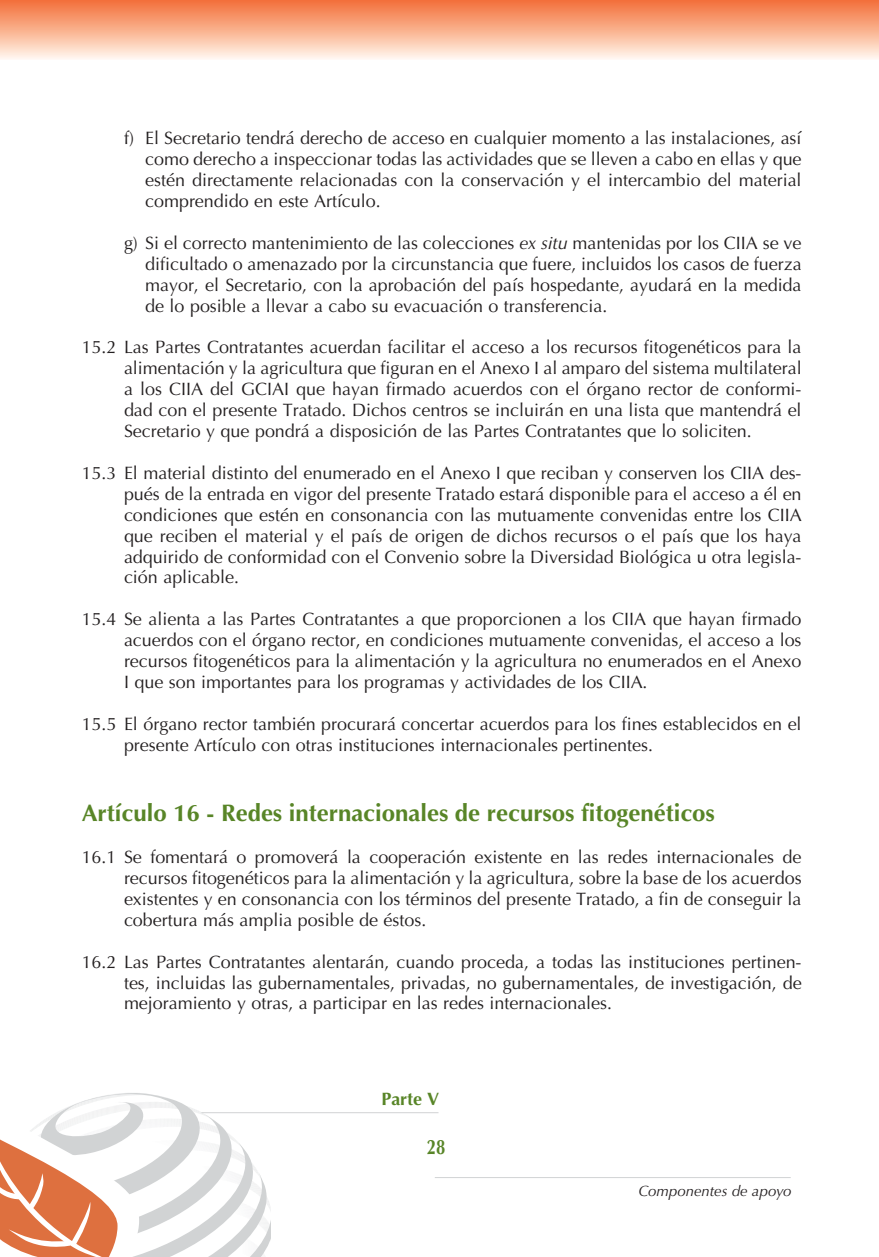
<style>
.page{position:relative;width:879px;height:1257px;background:#fff}
.page>*{position:absolute;margin:0;border:0;box-sizing:border-box;transform-origin:0 0}
.t1{font:700 23.85px "Optima";color:#588527}
.t2{font:700 20.85px "Optima";color:#588527;scale:.8 1}
.t3{font:17.85px/20.9px "Optima";color:#231f20;text-align:justify}
.t4{font:700 17.85px "Optima";color:#588527}
.t5{font:italic 15px "Optima";color:#231f20}
.s1{font-style:italic}
</style>
<div class="page">
<svg style="left:0;top:1093px;width:271px;height:164px"></svg>
<hr style="left:201px;top:1112px;width:237px;height:1px;background:#d1d3d4">
<hr style="left:435px;top:1177px;width:355px;height:1px;background:#d1d3d4">
<div style="left:0;top:0;width:879px;height:60px;background:linear-gradient(to bottom,#f36e35,#fff5ea)"></div>
<p class="t3" style="left:145px;top:130px;width:658px;text-indent:-21px">f) El Secretario tendrá derecho de acceso en cualquier momento a las instalaciones, así como derecho a inspeccionar todas las actividades que se lleven a cabo en ellas y que estén directamente relacionadas con la conservación y el intercambio del material comprendido en este Artículo.</p>
<p class="t3" style="left:145px;top:234px;width:658px;text-indent:-21px">g) Si el correcto mantenimiento de las colecciones <span class="s1">ex situ</span> mantenidas por los CIIA se ve dificultado o amenazado por la circunstancia que fuere, incluidos los casos de fuerza mayor, el Secretario, con la aprobación del país hospedante, ayudará en la medida de lo posible a llevar a cabo su evacuación o transferencia.</p>
<p class="t3" style="left:124px;top:339px;width:679px;text-indent:-42px">15.2 Las Partes Contratantes acuerdan facilitar el acceso a los recursos fitogenéticos para la alimentación y la agricultura que figuran en el Anexo I al amparo del sistema multilateral a los CIIA del GCIAI que hayan firmado acuerdos con el órgano rector de conformi&shy;dad con el presente Tratado. Dichos centros se incluirán en una lista que mantendrá el Secretario y que pondrá a disposición de las Partes Contratantes que lo soliciten.</p>
<p class="t3" style="left:124px;top:464px;width:679px;text-indent:-42px">15.3 El material distinto del enumerado en el Anexo I que reciban y conserven los CIIA des&shy;pués de la entrada en vigor del presente Tratado estará disponible para el acceso a él en condiciones que estén en consonancia con las mutuamente convenidas entre los CIIA que reciben el material y el país de origen de dichos recursos o el país que los haya adquirido de conformidad con el Convenio sobre la Diversidad Biológica u otra legisla&shy;ción aplicable.</p>
<p class="t3" style="left:124px;top:610px;width:679px;text-indent:-42px">15.4 Se alienta a las Partes Contratantes a que proporcionen a los CIIA que hayan firmado acuerdos con el órgano rector, en condiciones mutuamente convenidas, el acceso a los recursos fitogenéticos para la alimentación y la agricultura no enumerados en el Anexo I que son importantes para los programas y actividades de los CIIA.</p>
<p class="t3" style="left:124px;top:715px;width:679px;text-indent:-42px">15.5 El órgano rector también procurará concertar acuerdos para los fines establecidos en el presente Artículo con otras instituciones internacionales pertinentes.</p>
<h1 class="t1" style="left:82px;top:803px;width:634px">Artículo 16 - Redes internacionales de recursos fitogenéticos</h1>
<p class="t3" style="left:124px;top:848px;width:679px;text-indent:-42px">16.1 Se fomentará o promoverá la cooperación existente en las redes internacionales de recursos fitogenéticos para la alimentación y la agricultura, sobre la base de los acuerdos existentes y en consonancia con los términos del presente Tratado, a fin de conseguir la cobertura más amplia posible de éstos.</p>
<p class="t3" style="left:124px;top:953px;width:679px;text-indent:-42px">16.2 Las Partes Contratantes alentarán, cuando proceda, a todas las instituciones pertinen&shy;tes, incluidas las gubernamentales, privadas, no gubernamentales, de investigación, de mejoramiento y otras, a participar en las redes internacionales.</p>
<p class="t4" style="left:381px;top:1092px;width:59px">Parte V</p>
<p class="t2" style="left:426px;top:1138px;width:25px">28</p>
<p class="t5" style="left:638px;top:1184px;width:154px">Componentes de apoyo</p>
</div>
